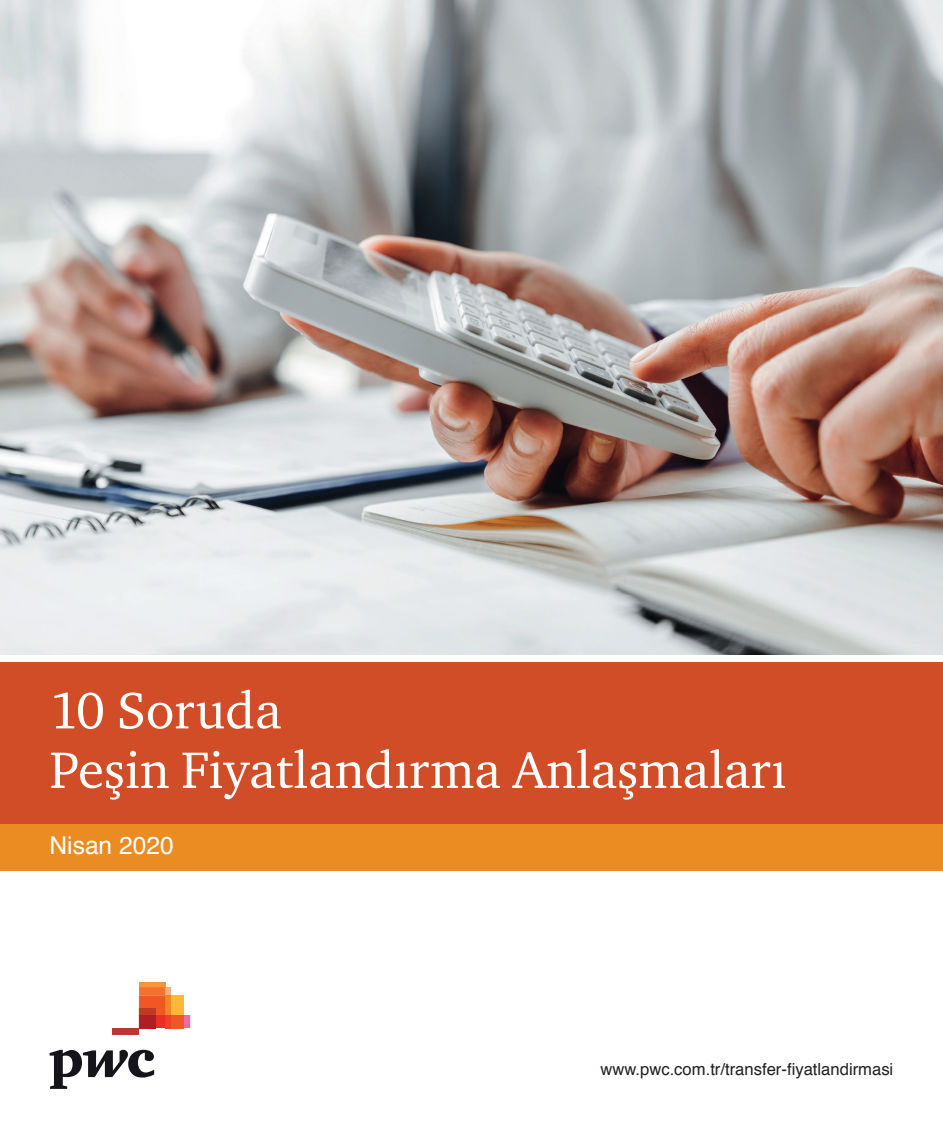
<style>
.page{position:relative;width:943px;height:1141px;background:#fff}
.page>*{position:absolute;margin:0;border:0;box-sizing:border-box;transform-origin:0 0}
.t1{font:52.5px/59.5px "ITC Charter Com Rergular";color:#fff}
.t2{font:24.5px "Helvetica";color:#fff}
.t3{font:16.62px "Helvetica";color:#231f20}
</style>
<div class="page">
<div style="left:0;top:662px;width:943px;height:209px;background:#d04d27"></div>
<div style="left:0;top:824px;width:943px;height:47px;background:#ea8c22"></div>
<img style="left:0;top:0;width:943px;height:655px">
<svg style="left:50px;top:1050px;width:104px;height:39px"></svg>
<div style="left:139px;top:982px;width:26px;height:5px;background:#f7943b"></div>
<svg style="left:139px;top:987px;width:51px;height:41px"></svg>
<div style="left:139px;top:1008px;width:16px;height:7px;background:#bd3a25"></div>
<div style="left:139px;top:1015px;width:16px;height:13px;background:#af1e22"></div>
<div style="left:113px;top:1028px;width:26px;height:7px;background:#c23430"></div>
<h1 class="t1" style="left:50px;top:680px;width:738px">10 Soruda<br>Peşin Fiyatlandırma Anlaşmaları</h1>
<h2 class="t2" style="left:50px;top:827px;width:125px">Nisan 2020</h2>
<p class="t3" style="left:600px;top:1057px;width:294px">www.pwc.com.tr/transfer-fiyatlandirmasi</p>
</div>
